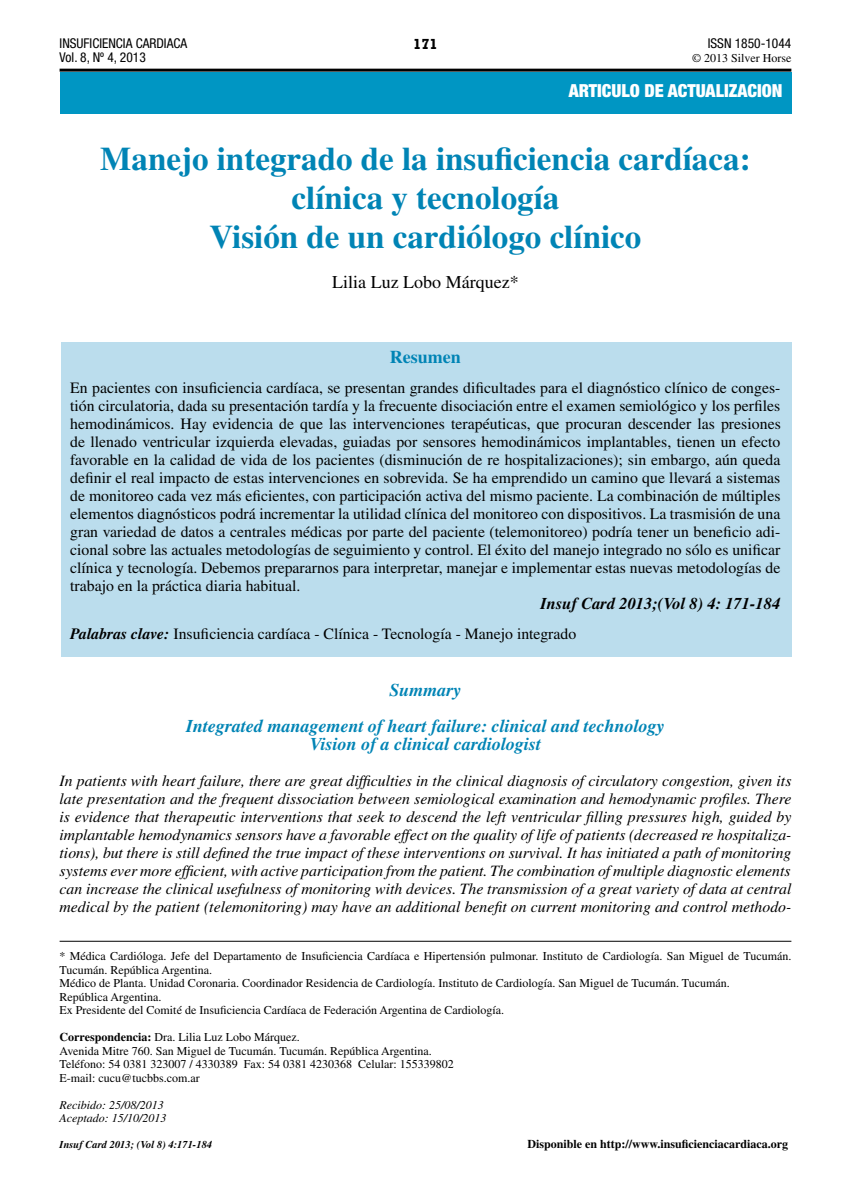
<style>
.page{position:relative;width:851px;height:1191px;background:#fff}
.page>*{position:absolute;margin:0;border:0;box-sizing:border-box;transform-origin:0 0}
.t1{font:700 33px/39px "Times LT Std";color:#0084b5;text-align:center}
.t2{font:italic 700 18px/36px "Times LT Std";color:#0084b5;text-align:center}
.t3{font:900 condensed 18px "Helvetica Neue LT Std";color:#fff}
.t4{font:18px "Times LT Std";color:#000}
.t5{font:700 18px "Times LT Std";color:#0084b5}
.t6{font:italic 700 16.5px "Times LT Std";color:#000}
.t7{font:15.75px/18px "Times LT Std";color:#000;text-align:justify}
.t8{font:italic 15.75px/18px "Times LT Std";color:#000;text-align:justify}
.t9{font:700 15px "Rockwell";color:#000}
.t10{font:condensed 13.5px/14.4px "Helvetica Neue LT Std";color:#000}
.t11{font:12px/13.5px "Times LT Std";color:#000}
.t12{font:700 12px "Times LT Std";color:#000}
.t13{font:italic 12px/13.5px "Times LT Std";color:#000}
.t14{font:700 condensed 12px "Helvetica Neue LT Std";color:#000}
.t15{font:italic 700 10.5px "Times LT Std";color:#000}
.s1{font-weight:700;font-style:italic}
.s2{font-weight:700}
</style>
<div class="page">
<hr style="left:60px;top:69px;width:731px;height:3px;background:#000">
<hr style="left:60px;top:941px;width:731px;height:1px;background:#000">
<div style="left:61px;top:342px;width:730px;height:315px;background:#bbdded"></div>
<div style="left:60px;top:72px;width:731px;height:41px;background:#0096c3"></div>
<p class="t10" style="left:60px;top:36px;width:129px">INSUFICIENCIA CARDIACA<br>Vol. 8, Nº 4, 2013</p>
<p class="t9" style="left:413px;top:34px;width:26px">171</p>
<p class="t14" style="left:710px;top:35px;width:83px">LL Lobo Márquez</p>
<p class="t10" style="left:707px;top:36px;width:85px">ISSN 1850-1044</p>
<p class="t11" style="left:692px;top:51px;width:101px">© 2013 Silver Horse</p>
<p class="t3" style="left:568px;top:80px;width:215px">ARTICULO DE ACTUALIZACION</p>
<h1 class="t1" style="left:100px;top:139px;width:651px">Manejo integrado de la insuficiencia cardíaca: clínica y tecnología<br>Visión de un cardiólogo clínico</h1>
<p class="t4" style="left:332px;top:271px;width:188px">Lilia Luz Lobo Márquez*</p>
<p class="t5" style="left:390px;top:346px;width:72px">Resumen</p>
<p class="t7" style="left:70px;top:378px;width:712px">En pacientes con insuficiencia cardíaca, se presentan grandes dificultades para el diagnóstico clínico de conges&shy;tión circulatoria, dada su presentación tardía y la frecuente disociación entre el examen semiológico y los perfiles hemodinámicos. Hay evidencia de que las intervenciones terapéuticas, que procuran descender las presiones de llenado ventricular izquierda elevadas, guiadas por sensores hemodinámicos implantables, tienen un efecto favorable en la calidad de vida de los pacientes (disminución de re hospitalizaciones); sin embargo, aún queda definir el real impacto de estas intervenciones en sobrevida. Se ha emprendido un camino que llevará a sistemas de monitoreo cada vez más eficientes, con participación activa del mismo paciente. La combinación de múltiples elementos diagnósticos podrá incrementar la utilidad clínica del monitoreo con dispositivos. La trasmisión de una gran variedad de datos a centrales médicas por parte del paciente (telemonitoreo) podría tener un beneficio adi&shy;cional sobre las actuales metodologías de seguimiento y control. El éxito del manejo integrado no sólo es unificar clínica y tecnología. Debemos prepararnos para interpretar, manejar e implementar estas nuevas metodologías de trabajo en la práctica diaria habitual.</p>
<p class="t6" style="left:540px;top:593px;width:241px">Insuf Card 2013;(Vol 8) 4: 171-184</p>
<p class="t7" style="left:70px;top:624px;width:507px"><span class="s1">Palabras clave:</span> Insuficiencia cardíaca - Clínica - Tecnología - Manejo integrado</p>
<p class="t2" style="left:186px;top:672px;width:480px">Summary<br>Integrated management of heart failure: clinical and technology</p>
<p class="t2" style="left:310px;top:726px;width:233px">Vision of a clinical cardiologist</p>
<p class="t8" style="left:60px;top:772px;width:733px">In patients with heart failure, there are great difficulties in the clinical diagnosis of circulatory congestion, given its late presentation and the frequent dissociation between semiological examination and hemodynamic profiles. There is evidence that therapeutic interventions that seek to descend the left ventricular filling pressures high, guided by implantable hemodynamics sensors have a favorable effect on the quality of life of patients (decreased re hospitaliza&shy;tions), but there is still defined the true impact of these interventions on survival. It has initiated a path of monitoring systems ever more efficient, with active participation from the patient. The combination of multiple diagnostic elements can increase the clinical usefulness of monitoring with devices. The transmission of a great variety of data at central medical by the patient (telemonitoring) may have an additional benefit on current monitoring and control methodo-</p>
<p class="t11" style="left:60px;top:949px;width:733px">* Médica Cardióloga. Jefe del Departamento de Insuficiencia Cardíaca e Hipertensión pulmonar. Instituto de Cardiología. San Miguel de Tucumán.<br>Tucumán. República Argentina.<br>Médico de Planta. Unidad Coronaria. Coordinador Residencia de Cardiología. Instituto de Cardiología. San Miguel de Tucumán. Tucumán.<br>República Argentina.<br>Ex Presidente del Comité de Insuficiencia Cardíaca de Federación Argentina de Cardiología.</p>
<p class="t11" style="left:60px;top:1030px;width:395px"><span class="s2">Correspondencia:</span> Dra. Lilia Luz Lobo Márquez.<br>Avenida Mitre 760. San Miguel de Tucumán. Tucumán. República Argentina.<br>Teléfono: 54 0381 323007 / 4330389 Fax: 54 0381 4230368 Celular: 155339802<br>E-mail: cucu@tucbbs.com.ar</p>
<p class="t13" style="left:60px;top:1097px;width:108px">Recibido: 25/08/2013<br>Aceptado: 15/10/2013</p>
<p class="t15" style="left:60px;top:1137px;width:154px">Insuf Card 2013; (Vol 8) 4:171-184</p>
<p class="t12" style="left:527px;top:1137px;width:262px">Disponible en http://www.insuficienciacardiaca.org</p>
</div>
